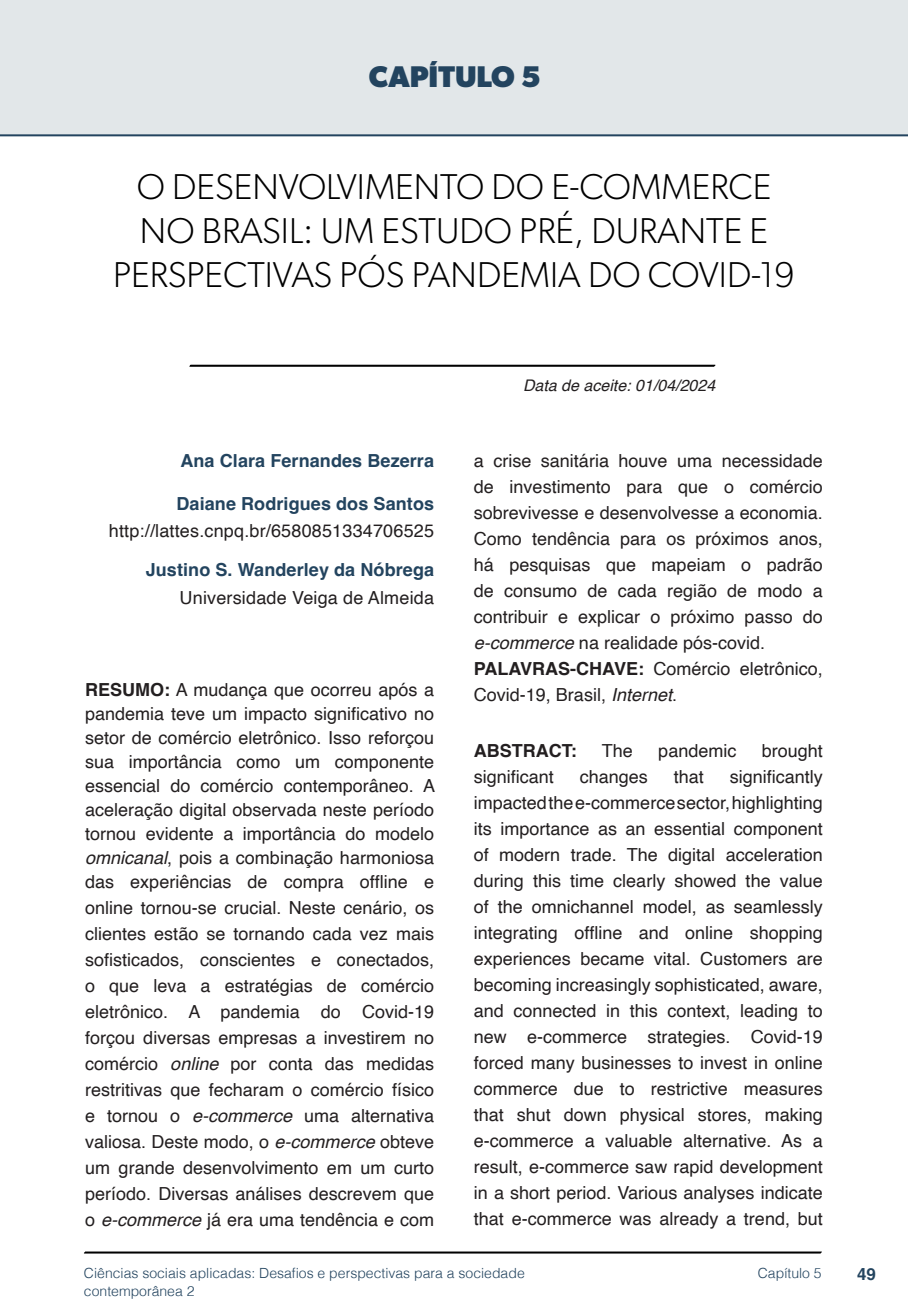
<style>
.page{position:relative;width:908px;height:1304px;background:#fff}
.page>*{position:absolute;margin:0;border:0;box-sizing:border-box;transform-origin:0 0}
.nome_artigos{font:300 36px/44px "Gibson";color:#000;text-align:center}
.capítulos{font:700 30px "Gibson";color:#23445f}
.Resumos_e_PC_TXT{font:18px/26px "Helvetica";color:#231f20;text-align:justify}
.nome_autores{font:700 18px "Helvetica";letter-spacing:.005em;color:#23445f}
.info_autores{font:18px "Helvetica";letter-spacing:.01em;color:#231f20}
.Resumos_e_PC_TXT-2{font:700 18px "Helvetica";color:#231f20}
.t1{font:700 16.8px "Helvetica";color:#23445f}
.t2{font:italic 16px "Helvetica";color:#231f20}
.t3{font:300 14px/18px "Helvetica";color:#23445f}
.s1{font-weight:700}
.s2{font-style:italic}
</style>
<div class="page">
<svg style="left:84px;top:1251px;width:737px;height:3px;background:#515151"></svg>
<div style="left:0;top:0;width:907px;height:136px;background:#e2e7e9"></div>
<svg style="left:189px;top:364px;width:526px;height:3px;background:#4f4f4f"></svg>
<div style="left:44px;top:72px;width:68px;height:61px;background:#e2e7e9"></div>
<p class="capítulos" style="left:369px;top:58px;width:173px">CAPÍTULO 5</p>
<p class="nome_artigos" style="left:113px;top:164px;width:682px">O DESENVOLVIMENTO DO E-COMMERCE<br>NO BRASIL: UM ESTUDO PRÉ, DURANTE E<br>PERSPECTIVAS PÓS PANDEMIA DO COVID-19</p>
<p class="nome_autores" style="left:180px;top:450px;width:255px">Ana Clara Fernandes Bezerra</p>
<p class="nome_autores" style="left:176px;top:492px;width:259px">Daiane Rodrigues dos Santos</p>
<p class="info_autores" style="left:109px;top:517px;width:326px">http://lattes.cnpq.br/6580851334706525</p>
<p class="nome_autores" style="left:146px;top:559px;width:290px">Justino S. Wanderley da Nóbrega</p>
<p class="info_autores" style="left:179px;top:584px;width:256px">Universidade Veiga de Almeida</p>
<p class="Resumos_e_PC_TXT" style="left:85px;top:678px;width:351px;line-height:24px"><span class="s1">RESUMO:</span> A mudança que ocorreu após a pandemia teve um impacto significativo no setor de comércio eletrônico. Isso reforçou sua importância como um componente essencial do comércio contemporâneo. A aceleração digital observada neste período tornou evidente a importância do modelo <span class="s2">omnicanal</span>, pois a combinação harmoniosa das experiências de compra offline e</p>
<p class="Resumos_e_PC_TXT" style="left:85px;top:895px;width:350px">online tornou-se crucial. Neste cenário, os clientes estão se tornando cada vez mais sofisticados, conscientes e conectados, o que leva a estratégias de comércio eletrônico. A pandemia do Covid-19 forçou diversas empresas a investirem no comércio <span class="s2">online</span> por conta das medidas restritivas que fecharam o comércio físico e tornou o <span class="s2">e-commerce</span> uma alternativa valiosa. Deste modo, o <span class="s2">e-commerce</span> obteve um grande desenvolvimento em um curto período. Diversas análises descrevem que o <span class="s2">e-commerce</span> já era uma tendência e com</p>
<p class="t2" style="left:523px;top:373px;width:194px">Data de aceite: 01/04/2024</p>
<p class="Resumos_e_PC_TXT" style="left:473px;top:448px;width:350px">a crise sanitária houve uma necessidade de investimento para que o comércio sobrevivesse e desenvolvesse a economia.<br>Como tendência para os próximos anos, há pesquisas que mapeiam o padrão de consumo de cada região de modo a contribuir e explicar o próximo passo do <span class="s2">e-commerce</span> na realidade pós-covid.</p>
<p class="Resumos_e_PC_TXT" style="left:473px;top:656px;width:350px"><span class="s1">PALAVRAS-CHAVE:</span> Comércio eletrônico,<br>Covid-19, Brasil, <span class="s2">Internet</span>.</p>
<p class="Resumos_e_PC_TXT-2" style="left:473px;top:740px;width:104px">ABSTRACT:</p>
<p class="Resumos_e_PC_TXT" style="left:601px;top:738px;width:33px">The</p>
<p class="Resumos_e_PC_TXT" style="left:658px;top:738px;width:80px">pandemic</p>
<p class="Resumos_e_PC_TXT" style="left:761px;top:738px;width:63px">brought</p>
<p class="Resumos_e_PC_TXT" style="left:473px;top:764px;width:82px">significant</p>
<p class="Resumos_e_PC_TXT" style="left:579px;top:764px;width:70px">changes</p>
<p class="Resumos_e_PC_TXT" style="left:673px;top:764px;width:32px">that</p>
<p class="Resumos_e_PC_TXT" style="left:473px;top:764px;width:350px;text-indent:256px">significantly impacted the e-commerce sector, highlighting its importance as an essential component of modern trade. The digital acceleration during this time clearly showed the value of the omnichannel model, as seamlessly integrating offline and online shopping experiences became vital. Customers are becoming increasingly sophisticated, aware, and connected in this context, leading to new e-commerce strategies. Covid-19 forced many businesses to invest in online commerce due to restrictive measures that shut down physical stores, making e-commerce a valuable alternative. As a result, e-commerce saw rapid development in a short period. Various analyses indicate that e-commerce was already a trend, but</p>
<p class="t3" style="left:84px;top:1263px;width:442px">Ciências sociais aplicadas: Desafios e perspectivas para a sociedade contemporânea 2</p>
<p class="t3" style="left:757px;top:1263px;width:65px">Capítulo 5</p>
<p class="t1" style="left:856px;top:1264px;width:20px">49</p>
</div>
